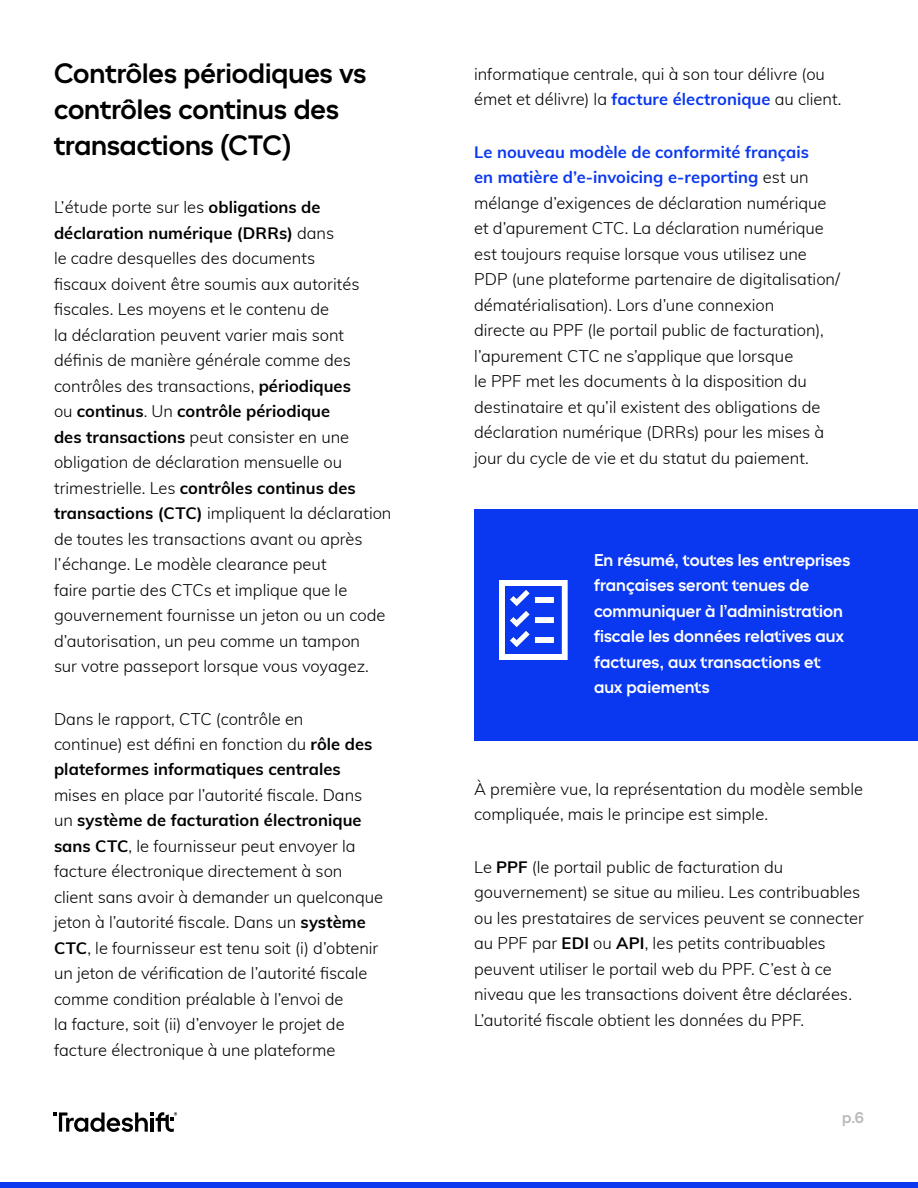
<style>
.page{position:relative;width:918px;height:1188px;background:#fff}
.page>*{position:absolute;margin:0;border:0;box-sizing:border-box;transform-origin:0 0}
.t1{font:500 27px/36px "Tradeshift";color:#000}
.t2{font:300 16.5px/25.5px "Muli";color:#000}
.t3{font:16.5px/25.5px "Tradeshift Display Medium";letter-spacing:.005em;color:#fff}
.t4{font:500 15px "Tradeshift";color:#b9b9b9}
.s1{font-weight:700}
.s2{font-weight:700;color:#0a37f0}
</style>
<div class="page">
<svg style="left:54px;top:1112px;width:123px;height:20px"></svg>
<div style="left:0;top:1182px;width:918px;height:6px;background:#0a37f0"></div>
<div style="left:474px;top:510px;width:444px;height:231px;background:#0a37f0"></div>
<img style="left:500px;top:581px;width:67px;height:79px">
<h1 class="t1" style="left:54px;top:55px;width:314px">Contrôles périodiques vs contrôles continus des transactions (CTC)</h1>
<p class="t2" style="left:54px;top:194px;width:339px">L’étude porte sur les <span class="s1">obligations de déclaration numérique (DRRs)</span> dans<br>le cadre desquelles des documents<br>fiscaux doivent être soumis aux autorités fiscales. Les moyens et le contenu de<br>la déclaration peuvent varier mais sont définis de manière générale comme des contrôles des transactions, <span class="s1">périodiques<br></span>ou <span class="s1">continus</span>. Un <span class="s1">contrôle périodique<br>des transactions</span> peut consister en une obligation de déclaration mensuelle ou trimestrielle. Les <span class="s1">contrôles continus des transactions (CTC)</span> impliquent la déclaration de toutes les transactions avant ou après l’échange. Le modèle clearance peut<br>faire partie des CTCs et implique que le gouvernement fournisse un jeton ou un code d’autorisation, un peu comme un tampon<br>sur votre passeport lorsque vous voyagez.</p>
<p class="t2" style="left:54px;top:705px;width:320px">Dans le rapport, CTC (contrôle en continue) est défini en fonction du <span class="s1">rôle des plateformes informatiques centrales</span></p>
<p class="t2" style="left:54px;top:782px;width:331px">mises en place par l’autorité fiscale. Dans un <span class="s1">système de facturation électronique sans CTC</span>, le fournisseur peut envoyer la facture électronique directement à son client sans avoir à demander un quelconque jeton à l’autorité fiscale. Dans un <span class="s1">système CTC</span>, le fournisseur est tenu soit (i) d’obtenir un jeton de vérification de l’autorité fiscale comme condition préalable à l’envoi de<br>la facture, soit (ii) d’envoyer le projet de facture électronique à une plateforme</p>
<p class="t2" style="left:474px;top:775px;width:391px">À première vue, la représentation du modèle semble compliquée, mais le principe est simple.</p>
<p class="t2" style="left:474px;top:61px;width:369px">informatique centrale, qui à son tour délivre (ou émet et délivre) la <span class="s2">facture électronique</span> au client.</p>
<p class="t2" style="left:474px;top:139px;width:367px"><span class="s2">Le nouveau modèle de conformité français<br>en matière d’e-invoicing e-reporting</span> est un mélange d’exigences de déclaration numérique et d’apurement CTC. La déclaration numérique est toujours requise lorsque vous utilisez une PDP (une plateforme partenaire de digitalisation/ dématérialisation). Lors d’une connexion<br>directe au PPF (le portail public de facturation), l’apurement CTC ne s’applique que lorsque<br>le PPF met les documents à la disposition du destinataire et qu’il existent des obligations de déclaration numérique (DRRs) pour les mises à jour du cycle de vie et du statut du paiement.</p>
<p class="t3" style="left:594px;top:547px;width:258px">En résumé, toutes les entreprises françaises seront tenues de communiquer à l’administration fiscale les données relatives aux factures, aux transactions et aux paiements</p>
<p class="t2" style="left:474px;top:853px;width:391px">Le <span class="s1">PPF</span> (le portail public de facturation du gouvernement) se situe au milieu. Les contribuables ou les prestataires de services peuvent se connecter au PPF par <span class="s1">EDI</span> ou <span class="s1">API</span>, les petits contribuables peuvent utiliser le portail web du PPF. C’est à ce niveau que les transactions doivent être déclarées.<br>L’autorité fiscale obtient les données du PPF.</p>
<p class="t4" style="left:842px;top:1108px;width:23px">p.6</p>
</div>
